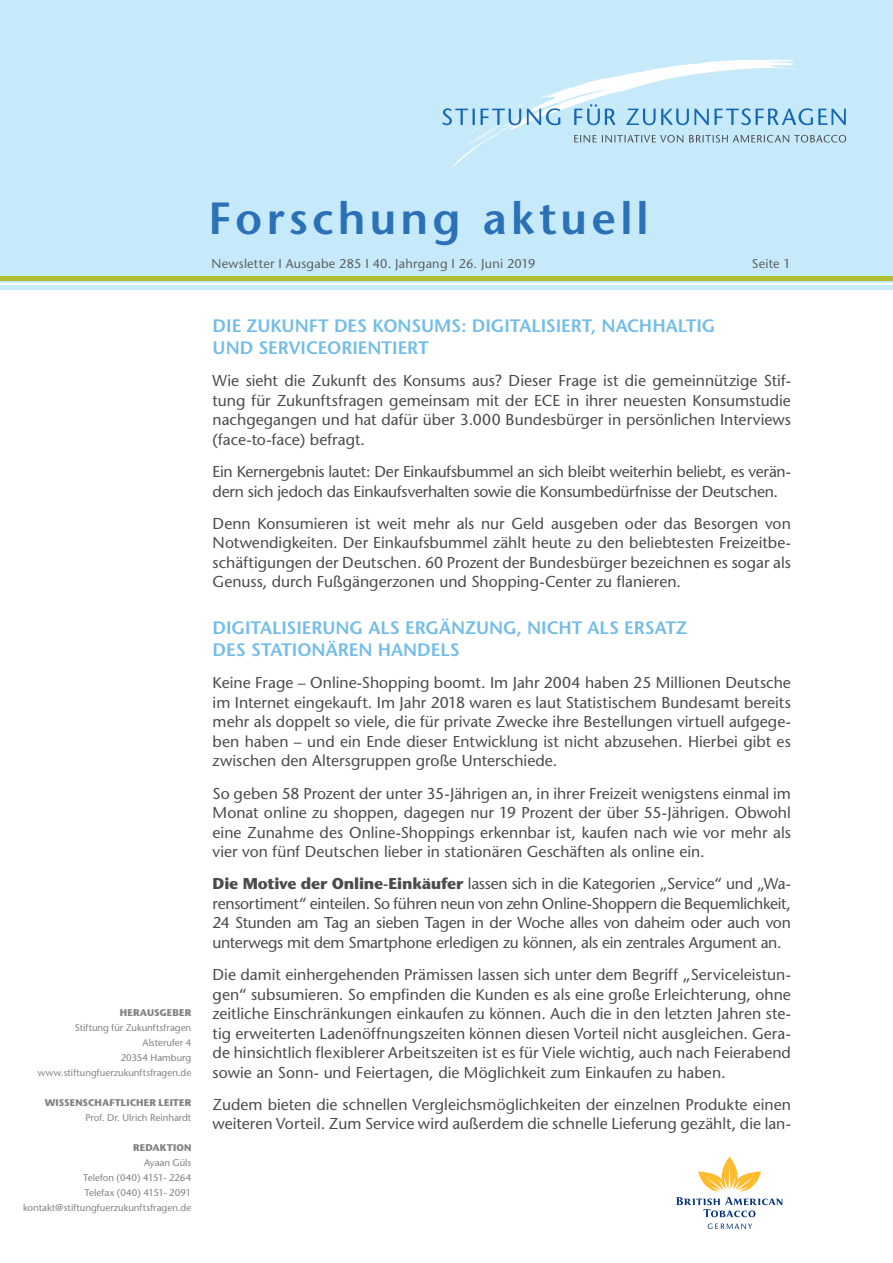
<style>
.page{position:relative;width:893px;height:1263px;background:#fff}
.page>*{position:absolute;margin:0;border:0;box-sizing:border-box;transform-origin:0 0}
.t1{font:600 45px "Stone Sans";letter-spacing:.095em;color:#2a71b8}
.t2{font:600 18px/21.6px "Stone Sans";color:#73bde9}
.t3{font:15.75px/19.5px "Stone Sans";color:#4b4c4d;text-align:justify}
.t4{font:15.75px/19.5px "Stone Sans";letter-spacing:-.02em;color:#4b4c4d}
.t5{font:12.75px "Stone Sans";letter-spacing:.02em;color:#606063}
.t6{font:9.75px/15px "Stone Sans";color:#818386;text-align:right}
.t7{font:700 9.75px "Stone Sans";letter-spacing:.01em;color:#818386}
.s1{font-weight:700}
</style>
<div class="page">
<hr style="left:0;top:285px;width:893px;height:4px;background:#c6eafa">
<div style="left:0;top:0;width:893px;height:283px;background:#c6eafa"></div>
<svg style="left:442px;top:59px;width:404px;height:108px"></svg>
<div style="left:0;top:276px;width:893px;height:5px;background:#aebe30"></div>
<svg style="left:708px;top:1223px;width:44px;height:6px"></svg>
<svg style="left:676px;top:1197px;width:106px;height:20px"></svg>
<svg style="left:698px;top:1157px;width:63px;height:34px"></svg>
<p class="t7" style="left:120px;top:1006px;width:73px">HERAUSGEBER</p>
<p class="t6" style="left:38px;top:1020px;width:155px">Stiftung für Zukunftsfragen<br>Alsterufer 4<br>20354 Hamburg www.stiftungfuerzukunftsfragen.de</p>
<p class="t7" style="left:45px;top:1096px;width:148px">WISSENSCHAFTLICHER LEITER</p>
<p class="t6" style="left:85px;top:1110px;width:107px">Prof. Dr. Ulrich Reinhardt</p>
<p class="t7" style="left:133px;top:1141px;width:60px">REDAKTION</p>
<p class="t6" style="left:23px;top:1155px;width:170px">Ayaan Güls<br>Telefon (040) 4151- 2264<br>Telefax (040) 4151- 2091 kontakt@stiftungfuerzukunftsfragen.de</p>
<h1 class="t1" style="left:208px;top:191px;width:442px">Forschung aktuell</h1>
<p class="t5" style="left:212px;top:256px;width:326px">Newsletter I Ausgabe 285 I 40. Jahrgang I 26. Juni 2019</p>
<p class="t5" style="left:752px;top:256px;width:41px">Seite 1</p>
<p class="t2" style="left:213px;top:315px;width:504px">DIE ZUKUNFT DES KONSUMS: DIGITALISIERT, NACHHALTIG<br>UND SERVICEORIENTIERT</p>
<p class="t3" style="left:213px;top:371px;width:580px">Wie sieht die Zukunft des Konsums aus? Dieser Frage ist die gemeinnützige Stif&shy;tung für Zukunftsfragen gemeinsam mit der ECE in ihrer neuesten Konsumstudie nachgegangen und hat dafür über 3.000 Bundesbürger in persönlichen Interviews (face-to-face) befragt.</p>
<p class="t4" style="left:213px;top:462px;width:580px">Ein Kernergebnis lautet: Der Einkaufsbummel an sich bleibt weiterhin beliebt, es verän&shy;dern sich jedoch das Einkaufsverhalten sowie die Konsumbedürfnisse der Deutschen.</p>
<p class="t3" style="left:213px;top:514px;width:580px">Denn Konsumieren ist weit mehr als nur Geld ausgeben oder das Besorgen von Notwendigkeiten. Der Einkaufsbummel zählt heute zu den beliebtesten Freizeitbe&shy;schäftigungen der Deutschen. 60 Prozent der Bundesbürger bezeichnen es sogar als Genuss, durch Fußgängerzonen und Shopping-Center zu flanieren.</p>
<p class="t2" style="left:213px;top:617px;width:476px">DIGITALISIERUNG ALS ERGÄNZUNG, NICHT ALS ERSATZ<br>DES STATIONÄREN HANDELS</p>
<p class="t3" style="left:213px;top:673px;width:580px">Keine Frage – Online-Shopping boomt. Im Jahr 2004 haben 25 Millionen Deutsche im Internet eingekauft. Im Jahr 2018 waren es laut Statistischem Bundesamt bereits mehr als doppelt so viele, die für private Zwecke ihre Bestellungen virtuell aufgege&shy;ben haben – und ein Ende dieser Entwicklung ist nicht abzusehen. Hierbei gibt es zwischen den Altersgruppen große Unterschiede.</p>
<p class="t3" style="left:213px;top:783px;width:580px">So geben 58 Prozent der unter 35-Jährigen an, in ihrer Freizeit wenigstens einmal im Monat online zu shoppen, dagegen nur 19 Prozent der über 55-Jährigen. Obwohl eine Zunahme des Online-Shoppings erkennbar ist, kaufen nach wie vor mehr als vier von fünf Deutschen lieber in stationären Geschäften als online ein.</p>
<p class="t3" style="left:213px;top:874px;width:580px"><span class="s1">Die Motive der Online-Einkäufer</span> lassen sich in die Kategorien „Service“ und „Wa&shy;rensortiment“ einteilen. So führen neun von zehn Online-Shoppern die Bequemlichkeit, 24 Stunden am Tag an sieben Tagen in der Woche alles von daheim oder auch von unterwegs mit dem Smartphone erledigen zu können, als ein zentrales Argument an.</p>
<p class="t3" style="left:213px;top:965px;width:580px">Die damit einhergehenden Prämissen lassen sich unter dem Begriff „Serviceleistun&shy;gen“ subsumieren. So empfinden die Kunden es als eine große Erleichterung, ohne zeitliche Einschränkungen einkaufen zu können. Auch die in den letzten Jahren ste&shy;tig erweiterten Ladenöffnungszeiten können diesen Vorteil nicht ausgleichen. Gera&shy;de hinsichtlich flexiblerer Arbeitszeiten ist es für Viele wichtig, auch nach Feierabend sowie an Sonn- und Feiertagen, die Möglichkeit zum Einkaufen zu haben.</p>
<p class="t3" style="left:213px;top:1095px;width:580px">Zudem bieten die schnellen Vergleichsmöglichkeiten der einzelnen Produkte einen weiteren Vorteil. Zum Service wird außerdem die schnelle Lieferung gezählt, die lan-</p>
</div>
